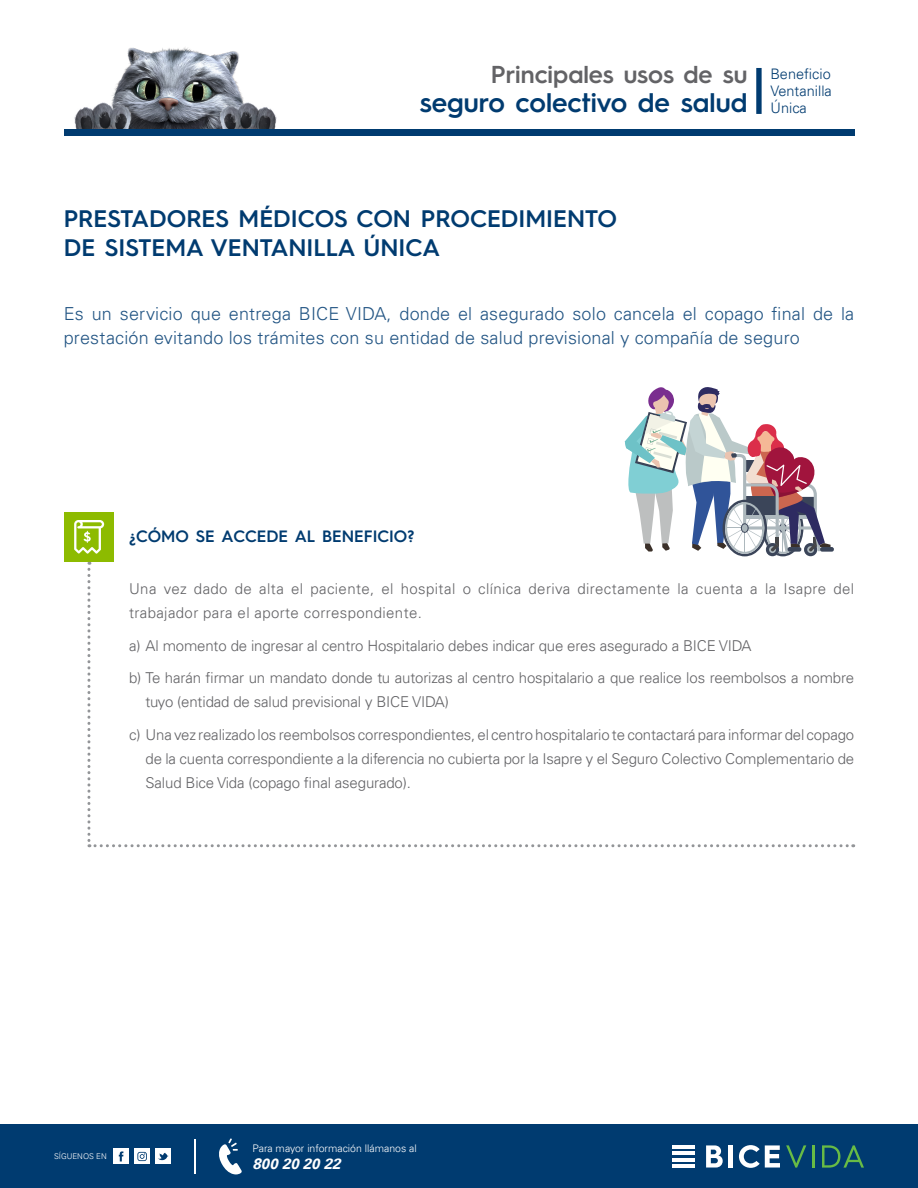
<style>
.page{position:relative;width:918px;height:1188px;background:#fff}
.page>*{position:absolute;margin:0;border:0;box-sizing:border-box;transform-origin:0 0}
.t1{font:600 27px "Hurme Geometric Sans 3";color:#003b70}
.t2{font:600 24.6px "Hurme Geometric Sans 3";color:#636366}
.t3{font:600 24px "Hurme Geometric Sans 3";color:#003b70}
.t4{font:300 18px/24px "Univers LT";letter-spacing:.01em;color:#235584}
.t5{font:600 16.5px "Hurme Geometric Sans 3";color:#003b70}
.t6{font:300 15px/24px "Univers LT";letter-spacing:-.01em;color:#636366}
.t7{font:300 15px/24px "Univers LT";letter-spacing:.025em;color:#636366}
.t8{font:italic 700 15px "Univers LT";color:#fff}
.t9{font:300 14.55px "Univers LT";color:#003b70}
.t10{font:300 10.5px "Univers LT";color:#fff}
.t11{font:300 7.95px "Univers LT";color:#fff}
</style>
<div class="page">
<div style="left:0;top:1125px;width:918px;height:63px;background:#003b70"></div>
<svg style="left:786px;top:1145px;width:20px;height:23px"></svg>
<hr style="left:812px;top:1145px;width:3px;height:23px;background:#68bb45">
<svg style="left:822px;top:1145px;width:42px;height:23px"></svg>
<hr style="left:673px;top:1146px;width:22px;height:3px;background:#fff">
<hr style="left:673px;top:1152px;width:22px;height:3px;background:#fff">
<hr style="left:673px;top:1158px;width:22px;height:3px;background:#fff">
<hr style="left:673px;top:1165px;width:22px;height:3px;background:#fff">
<svg style="left:706px;top:1145px;width:17px;height:23px"></svg>
<div style="left:728px;top:1145px;width:5px;height:23px;background:#fff"></div>
<svg style="left:739px;top:1145px;width:41px;height:23px"></svg>
<svg style="left:219px;top:1138px;width:23px;height:37px"></svg>
<div style="left:114px;top:1149px;width:15px;height:15px;background:#fff"></div>
<svg style="left:119px;top:1151px;width:4px;height:10px"></svg>
<div style="left:156px;top:1149px;width:15px;height:15px;background:#fff"></div>
<svg style="left:158px;top:1153px;width:10px;height:7px"></svg>
<div style="left:135px;top:1149px;width:15px;height:15px;background:#fff"></div>
<svg style="left:137px;top:1152px;width:10px;height:9px"></svg>
<hr style="left:194px;top:1139px;width:2px;height:35px;background:#fff">
<svg style="left:87px;top:562px;width:767px;height:285px"></svg>
<div style="left:64px;top:512px;width:50px;height:50px;background:#8dbb00"></div>
<svg style="left:74px;top:520px;width:30px;height:34px"></svg>
<img style="left:74px;top:47px;width:203px;height:82px">
<div style="left:64px;top:129px;width:790px;height:7px;background:#003b70"></div>
<svg style="left:625px;top:387px;width:208px;height:169px"></svg>
<div style="left:756px;top:68px;width:6px;height:46px;background:#003b70"></div>
<p class="t2" style="left:491px;top:57px;width:258px">Principales usos de su</p>
<p class="t1" style="left:420px;top:83px;width:329px">seguro colectivo de salud</p>
<p class="t9" style="left:771px;top:65px;width:62px">Beneficio</p>
<p class="t9" style="left:771px;top:82px;width:63px">Ventanilla</p>
<p class="t9" style="left:771px;top:99px;width:38px">Única</p>
<p class="t3" style="left:64px;top:202px;width:555px">PRESTADORES MÉDICOS CON PROCEDIMIENTO</p>
<p class="t3" style="left:64px;top:231px;width:378px">DE SISTEMA VENTANILLA ÚNICA</p>
<p class="t4" style="left:64px;top:302px;width:792px">Es un servicio que entrega BICE VIDA, donde el asegurado solo cancela el copago final de la prestación evitando los trámites con su entidad de salud previsional y compañía de seguro</p>
<p class="t5" style="left:129px;top:525px;width:287px">¿CÓMO SE ACCEDE AL BENEFICIO?</p>
<p class="t7" style="left:129px;top:577px;width:727px">Una vez dado de alta el paciente, el hospital o clínica deriva directamente la cuenta a la Isapre del trabajador para el aporte correspondiente.</p>
<p class="t6" style="left:129px;top:633px;width:624px">a) Al momento de ingresar al centro Hospitalario debes indicar que eres asegurado a BICE VIDA</p>
<p class="t6" style="left:146px;top:666px;width:710px;text-indent:-16px">b) Te harán firmar un mandato donde tu autorizas al centro hospitalario a que realice los reembolsos a nombre tuyo (entidad de salud previsional y BICE VIDA)</p>
<p class="t6" style="left:146px;top:722px;width:710px;text-align:justify;text-indent:-16px">c) Una vez realizado los reembolsos correspondientes, el centro hospitalario te contactará para informar del copago de la cuenta correspondiente a la diferencia no cubierta por la Isapre y el Seguro Colectivo Complementario de Salud Bice Vida (copago final asegurado).</p>
<p class="t11" style="left:54px;top:1152px;width:54px">SÍGUENOS EN</p>
<p class="t10" style="left:253px;top:1142px;width:166px">Para mayor información llámanos al</p>
<p class="t8" style="left:253px;top:1154px;width:89px">800 20 20 22</p>
</div>
